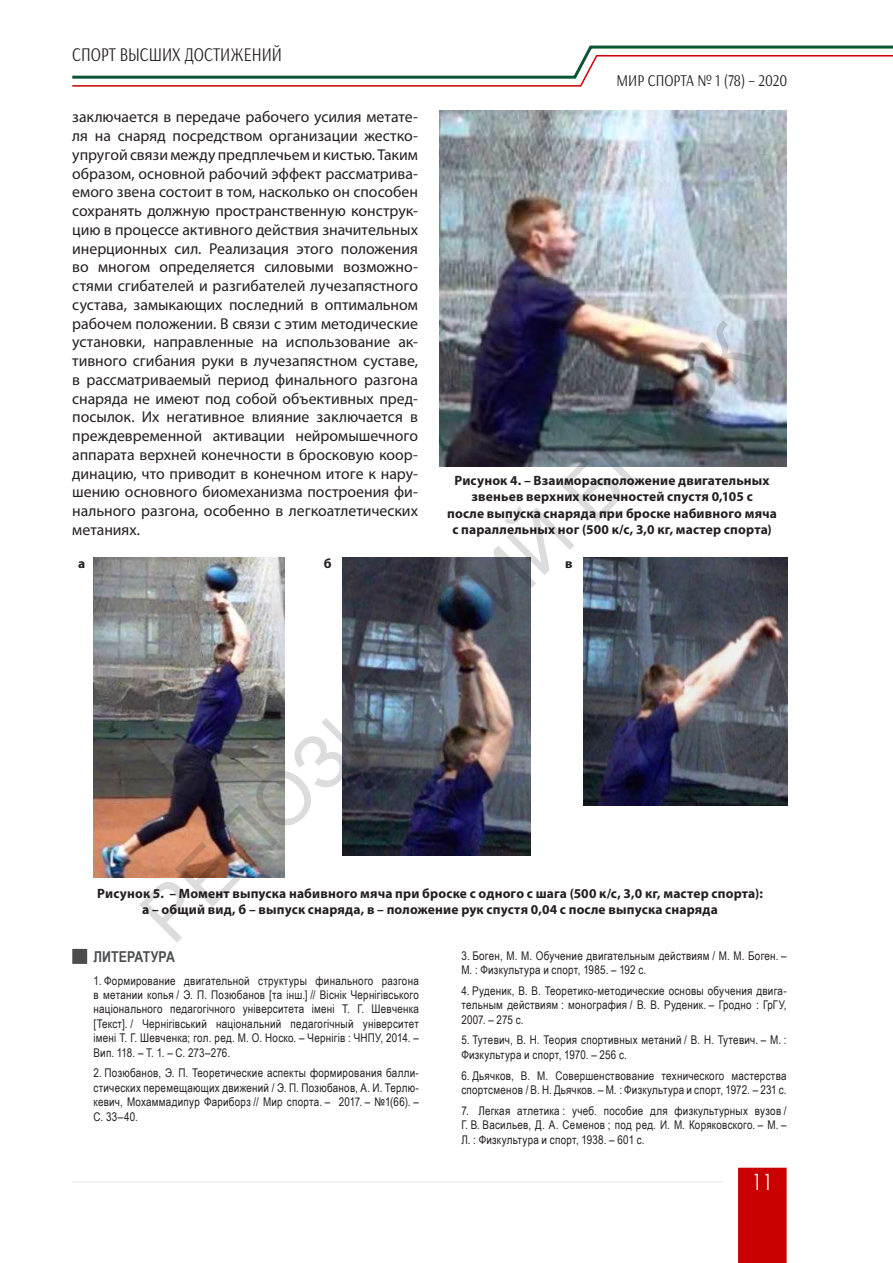
<style>
.page{position:relative;width:893px;height:1263px;background:#fff}
.page>*{position:absolute;margin:0;border:0;box-sizing:border-box;transform-origin:0 0}
.t1{font:75px "Arial";color:rgb(0 0 0/.14)}
.t2{font:22.5px "Century Gothic";color:#fff;scale:.85 1}
.t3{font:19.5px "Arsenal";color:#231f20;scale:.8 1}
.t4{font:16.5px "Arsenal";color:#231f20;scale:.85 1}
.t5{font:15.75px/18.8px "Myriad Pro";color:#231f20;text-align:justify}
.t6{font:700 15px "Arial Narrow";letter-spacing:.005em;color:#4b4c4d}
.t7{font:700 13.5px/16.2px "Myriad Pro";letter-spacing:.01em;color:#231f20;text-align:center}
.t8{font:12px/14.4px "Arial Narrow";letter-spacing:.02em;color:#231f20;text-align:justify}
</style>
<div class="page">
<svg style="left:72px;top:45px;width:821px;height:42px"></svg>
<hr style="left:72px;top:1182px;width:651px;height:1px;background:#e6e7e9">
<div style="left:738px;top:1168px;width:49px;height:95px;background:#c90000"></div>
<div style="left:72px;top:949px;width:15px;height:15px;background:#4b4c4d"></div>
<img style="left:440px;top:111px;width:347px;height:355px">
<img style="left:94px;top:558px;width:191px;height:320px">
<img style="left:343px;top:558px;width:188px;height:298px">
<img style="left:584px;top:558px;width:203px;height:247px">
<h3 class="t3" style="left:72px;top:43px;width:264px">СПОРТ ВЫСШИХ ДОСТИЖЕНИЙ</h3>
<h3 class="t4" style="left:617px;top:71px;width:203px">МИР СПОРТА № 1 (78) – 2020</h3>
<p class="t5" style="left:72px;top:107px;width:347px">заключается в передаче рабочего усилия метате&shy;ля на снаряд посредством организации жестко&shy;упругой связи между предплечьем и кистью. Таким образом, основной рабочий эффект рассматрива&shy;емого звена состоит в том, насколько он способен сохранять должную пространственную конструк&shy;цию в процессе активного действия значительных инерционных сил. Реализация этого положения во многом определяется силовыми возможно&shy;стями сгибателей и разгибателей лучезапястного сустава, замыкающих последний в оптимальном рабочем положении. В связи с этим методические установки, направленные на использование ак&shy;тивного сгибания руки в лучезапястном суставе, в рассматриваемый период финального разгона снаряда не имеют под собой объективных пред&shy;посылок. Их негативное влияние заключается в преждевременной активации нейромышечного аппарата верхней конечности в бросковую коор&shy;динацию, что приводит в конечном итоге к нару&shy;шению основного биомеханизма построения фи&shy;нального разгона, особенно в легкоатлетических метаниях.</p>
<h1 class="t1" style="left:118px;top:891px;width:834px;rotate:-45deg">РЕПОЗИТОРИЙ БГУФК</h1>
<p class="t7" style="left:447px;top:472px;width:331px">Рисунок 4. – Взаиморасположение двигательных звеньев верхних конечностей спустя 0,105 с<br>после выпуска снаряда при броске набивного мяча с параллельных ног (500 к/с, 3,0 кг, мастер спорта)</p>
<p class="t7" style="left:78px;top:555px;width:9px">а</p>
<p class="t7" style="left:324px;top:555px;width:9px">б</p>
<p class="t7" style="left:565px;top:555px;width:9px">в</p>
<p class="t7" style="left:97px;top:885px;width:667px">Рисунок 5. – Момент выпуска набивного мяча при броске с одного с шага (500 к/с, 3,0 кг, мастер спорта): а – общий вид, б – выпуск снаряда, в – положение рук спустя 0,04 с после выпуска снаряда</p>
<p class="t8" style="left:461px;top:948px;width:327px">3. Боген, М. М. Обучение двигательным действиям / М. М. Боген. –<br>М. : Физкультура и спорт, 1985. – 192 с.</p>
<p class="t8" style="left:461px;top:983px;width:327px">4. Руденик, В. В. Теоретико-методические основы обучения двига&shy;тельным действиям : монография / В. В. Руденик. – Гродно : ГрГУ, 2007. – 275 с.</p>
<p class="t8" style="left:461px;top:1032px;width:327px">5. Тутевич, В. Н. Теория спортивных метаний / В. Н. Тутевич. – М. :<br>Физкультура и спорт, 1970. – 256 с.</p>
<p class="t8" style="left:461px;top:1068px;width:327px">6. Дьячков, В. М. Совершенствование технического мастерства спортсменов / В. Н. Дьячков. – М. : Физкультура и спорт, 1972. – 231 с.</p>
<p class="t8" style="left:461px;top:1103px;width:327px">7. Легкая атлетика : учеб. пособие для физкультурных вузов / Г. В. Васильев, Д. А. Семенов ; под ред. И. М. Коряковского. – М. – Л. : Физкультура и спорт, 1938. – 601 с.</p>
<p class="t6" style="left:94px;top:945px;width:83px">ЛИТЕРАТУРА</p>
<p class="t8" style="left:94px;top:973px;width:327px">1. Формирование двигательной структуры финального разгона в метании копья / Э. П. Позюбанов [та iнш.] // Вiснiк Чернiгiвського нацiонального педагогiчного унiверситета iменi Т. Г. Шевченка [Текст]. / Чернiгiвський нацiональний педагогiчный унiверситет iменi Т. Г. Шевченка; гол. ред. М. О. Носко. – Чернiгiв : ЧНПУ, 2014. – Вип. 118. – Т. 1. – С. 273–276.</p>
<p class="t8" style="left:94px;top:1065px;width:327px">2. Позюбанов, Э. П. Теоретические аспекты формирования балли&shy;стических перемещающих движений / Э. П. Позюбанов, А. И. Терлю&shy;кевич, Мохаммадипур Фариборз // Мир спорта. – 2017. – №1(66). – С. 33–40.</p>
<h2 class="t2" style="left:752px;top:1166px;width:26px">11</h2>
</div>
